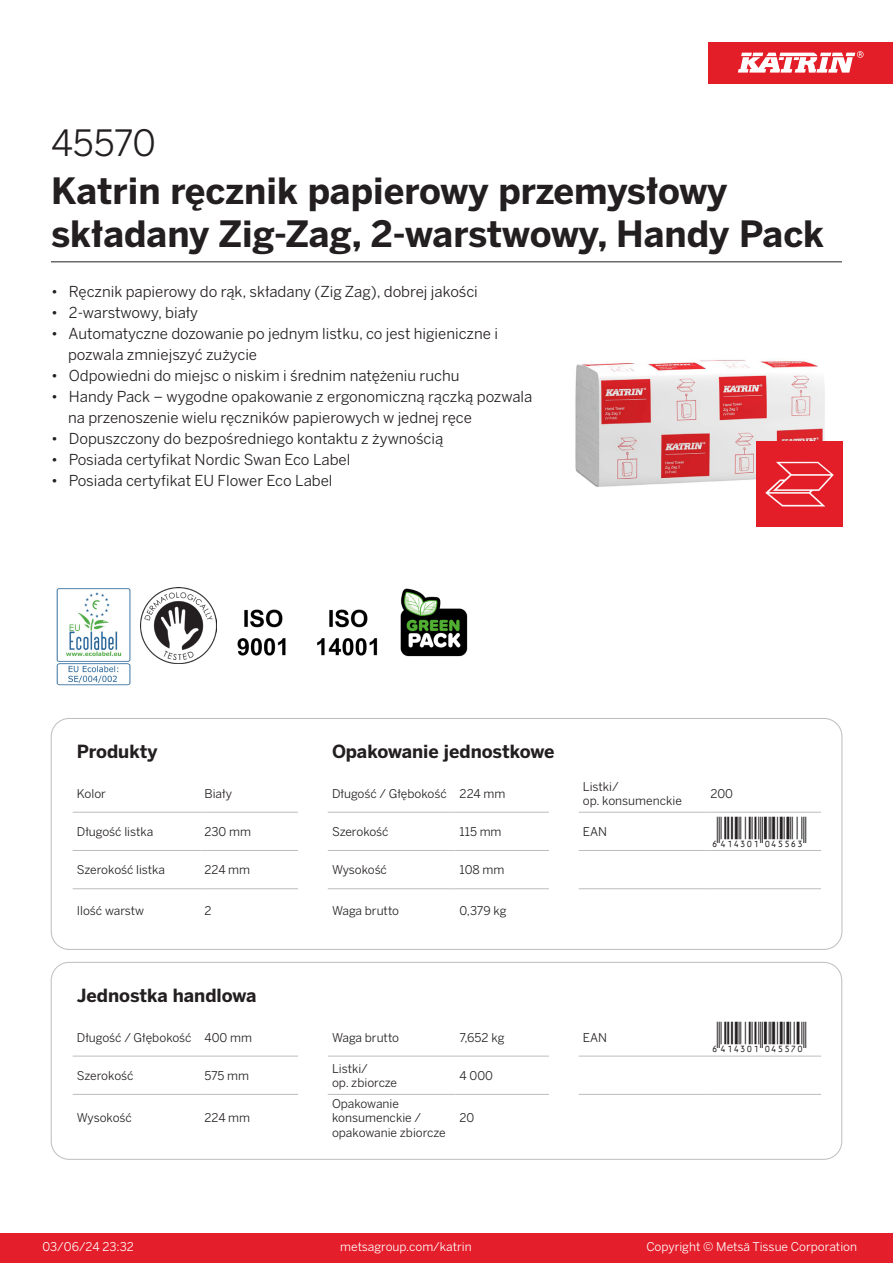
<style>
.page{position:relative;width:893px;height:1263px;background:#fff}
.page>*{position:absolute;margin:0;border:0;box-sizing:border-box;transform-origin:0 0}
.Product_Name{font:700 36px/43.2px "Benton Sans";color:#231f20}
.External_material_co{font:36px "Benton Sans";letter-spacing:-.015em;color:#231f20}
.T_EAN{font:30px "Viisas EAN Matala";color:#231f20}
.T_TableHeader{font:700 18px "Benton Sans";color:#231f20}
.MarketingBullets{font:15px/21px "Benton Sans";color:#231f20}
.T_TableBody{font:12px/14.4px "Benton Sans";color:#231f20}
.t1{font:12px "Benton Sans";color:#fff}
</style>
<div class="page">
<div style="left:0;top:1233px;width:893px;height:30px;background:#e41e2b"></div>
<div style="left:708px;top:43px;width:185px;height:41px;background:#e31e28"></div>
<svg style="left:738px;top:51px;width:126px;height:22px"></svg>
<hr style="left:73px;top:812px;width:127px;height:1px;background:#bcbdc0">
<hr style="left:200px;top:812px;width:98px;height:1px;background:#bcbdc0">
<hr style="left:328px;top:812px;width:127px;height:1px;background:#bcbdc0">
<hr style="left:455px;top:812px;width:94px;height:1px;background:#bcbdc0">
<hr style="left:579px;top:812px;width:127px;height:1px;background:#bcbdc0">
<hr style="left:706px;top:812px;width:115px;height:1px;background:#bcbdc0">
<hr style="left:73px;top:850px;width:127px;height:1px;background:#bcbdc0">
<hr style="left:200px;top:850px;width:98px;height:1px;background:#bcbdc0">
<hr style="left:328px;top:850px;width:127px;height:1px;background:#bcbdc0">
<hr style="left:455px;top:850px;width:94px;height:1px;background:#bcbdc0">
<hr style="left:579px;top:850px;width:127px;height:1px;background:#bcbdc0">
<hr style="left:706px;top:850px;width:115px;height:1px;background:#bcbdc0">
<hr style="left:73px;top:888px;width:127px;height:1px;background:#bcbdc0">
<hr style="left:200px;top:888px;width:98px;height:1px;background:#bcbdc0">
<hr style="left:328px;top:888px;width:127px;height:1px;background:#bcbdc0">
<hr style="left:455px;top:888px;width:94px;height:1px;background:#bcbdc0">
<hr style="left:579px;top:888px;width:127px;height:1px;background:#bcbdc0">
<hr style="left:706px;top:888px;width:115px;height:1px;background:#bcbdc0">
<div style="left:51px;top:718px;width:791px;height:231px;border:1px solid #bcbdc0;border-radius:18px"></div>
<hr style="left:73px;top:1056px;width:127px;height:1px;background:#bcbdc0">
<hr style="left:200px;top:1056px;width:98px;height:1px;background:#bcbdc0">
<hr style="left:328px;top:1056px;width:127px;height:1px;background:#bcbdc0">
<hr style="left:455px;top:1056px;width:94px;height:1px;background:#bcbdc0">
<hr style="left:579px;top:1056px;width:127px;height:1px;background:#bcbdc0">
<hr style="left:706px;top:1056px;width:115px;height:1px;background:#bcbdc0">
<hr style="left:73px;top:1094px;width:127px;height:1px;background:#bcbdc0">
<hr style="left:200px;top:1094px;width:98px;height:1px;background:#bcbdc0">
<hr style="left:328px;top:1094px;width:127px;height:1px;background:#bcbdc0">
<hr style="left:455px;top:1094px;width:94px;height:1px;background:#bcbdc0">
<hr style="left:579px;top:1094px;width:127px;height:1px;background:#bcbdc0">
<hr style="left:706px;top:1094px;width:115px;height:1px;background:#bcbdc0">
<div style="left:51px;top:962px;width:791px;height:197px;border:1px solid #bcbdc0;border-radius:18px"></div>
<img style="left:575px;top:360px;width:263px;height:167px">
<img style="left:56px;top:588px;width:75px;height:98px">
<img style="left:140px;top:587px;width:77px;height:77px">
<img style="left:237px;top:609px;width:49px;height:47px">
<img style="left:317px;top:609px;width:61px;height:47px">
<img style="left:400px;top:588px;width:68px;height:69px">
<img style="left:757px;top:442px;width:85px;height:85px">
<hr style="left:51px;top:261px;width:791px;height:1px;background:#231f20">
<p class="External_material_co" style="left:51px;top:121px;width:107px">45570</p>
<p class="Product_Name" style="left:51px;top:170px;width:775px">Katrin ręcznik papierowy przemysłowy składany Zig-Zag, 2-warstwowy, Handy Pack</p>
<p class="MarketingBullets" style="left:51px;top:281px;width:428px">• Ręcznik papierowy do rąk, składany (Zig Zag), dobrej jakości</p>
<p class="MarketingBullets" style="left:51px;top:302px;width:149px">• 2-warstwowy, biały</p>
<p class="MarketingBullets" style="left:68px;top:323px;width:431px;text-indent:-17px">• Automatyczne dozowanie po jednym listku, co jest higieniczne i pozwala zmniejszyć zużycie</p>
<p class="MarketingBullets" style="left:51px;top:365px;width:410px">• Odpowiedni do miejsc o niskim i średnim natężeniu ruchu</p>
<p class="MarketingBullets" style="left:68px;top:386px;width:466px;text-indent:-17px">• Handy Pack – wygodne opakowanie z ergonomiczną rączką pozwala na przenoszenie wielu ręczników papierowych w jednej ręce</p>
<p class="MarketingBullets" style="left:51px;top:428px;width:394px">• Dopuszczony do bezpośredniego kontaktu z żywnością</p>
<p class="MarketingBullets" style="left:51px;top:449px;width:301px">• Posiada certyfikat Nordic Swan Eco Label</p>
<p class="MarketingBullets" style="left:51px;top:470px;width:283px">• Posiada certyfikat EU Flower Eco Label</p>
<p class="T_TableHeader" style="left:77px;top:740px;width:82px">Produkty</p>
<p class="T_TableHeader" style="left:332px;top:740px;width:224px">Opakowanie jednostkowe</p>
<p class="T_TableBody" style="left:77px;top:786px;width:31px">Kolor</p>
<p class="T_TableBody" style="left:204px;top:786px;width:29px">Biały</p>
<p class="T_TableBody" style="left:332px;top:786px;width:116px">Długość / Głębokość</p>
<p class="T_TableBody" style="left:460px;top:786px;width:47px">224 mm</p>
<p class="T_TableBody" style="left:583px;top:779px;width:37px">Listki/</p>
<p class="T_TableBody" style="left:583px;top:793px;width:100px">op. konsumenckie</p>
<p class="T_TableBody" style="left:710px;top:786px;width:24px">200</p>
<p class="T_TableBody" style="left:77px;top:824px;width:78px">Długość listka</p>
<p class="T_TableBody" style="left:204px;top:824px;width:48px">230 mm</p>
<p class="T_TableBody" style="left:332px;top:824px;width:58px">Szerokość</p>
<p class="T_TableBody" style="left:460px;top:824px;width:43px">115 mm</p>
<p class="T_TableBody" style="left:583px;top:824px;width:26px">EAN</p>
<p class="T_EAN" style="left:710px;top:816px;width:97px">*6414301045563*</p>
<p class="T_TableBody" style="left:77px;top:863px;width:90px">Szerokość listka</p>
<p class="T_TableBody" style="left:204px;top:863px;width:47px">224 mm</p>
<p class="T_TableBody" style="left:332px;top:863px;width:56px">Wysokość</p>
<p class="T_TableBody" style="left:460px;top:863px;width:46px">108 mm</p>
<p class="T_TableBody" style="left:77px;top:903px;width:69px">Ilość warstw</p>
<p class="T_TableBody" style="left:204px;top:903px;width:9px">2</p>
<p class="T_TableBody" style="left:332px;top:903px;width:69px">Waga brutto</p>
<p class="T_TableBody" style="left:460px;top:903px;width:49px">0,379 kg</p>
<p class="T_TableHeader" style="left:77px;top:984px;width:181px">Jednostka handlowa</p>
<p class="T_TableBody" style="left:77px;top:1030px;width:116px">Długość / Głębokość</p>
<p class="T_TableBody" style="left:204px;top:1030px;width:49px">400 mm</p>
<p class="T_TableBody" style="left:332px;top:1030px;width:69px">Waga brutto</p>
<p class="T_TableBody" style="left:460px;top:1030px;width:46px">7,652 kg</p>
<p class="T_TableBody" style="left:583px;top:1030px;width:26px">EAN</p>
<p class="T_EAN" style="left:710px;top:1021px;width:97px">*6414301045570*</p>
<p class="T_TableBody" style="left:77px;top:1068px;width:58px">Szerokość</p>
<p class="T_TableBody" style="left:204px;top:1068px;width:46px">575 mm</p>
<p class="T_TableBody" style="left:332px;top:1061px;width:37px">Listki/</p>
<p class="T_TableBody" style="left:332px;top:1075px;width:67px">op. zbiorcze</p>
<p class="T_TableBody" style="left:460px;top:1068px;width:35px">4 000</p>
<p class="T_TableBody" style="left:77px;top:1111px;width:56px">Wysokość</p>
<p class="T_TableBody" style="left:204px;top:1111px;width:47px">224 mm</p>
<p class="T_TableBody" style="left:332px;top:1096px;width:115px">Opakowanie konsumenckie / opakowanie zbiorcze</p>
<p class="T_TableBody" style="left:460px;top:1111px;width:16px">20</p>
<p class="t1" style="left:43px;top:1239px;width:93px">03/06/24 23:32</p>
<p class="t1" style="left:340px;top:1239px;width:133px">metsagroup.com/katrin</p>
<p class="t1" style="left:646px;top:1239px;width:212px">Copyright © Metsä Tissue Corporation</p>
</div>
